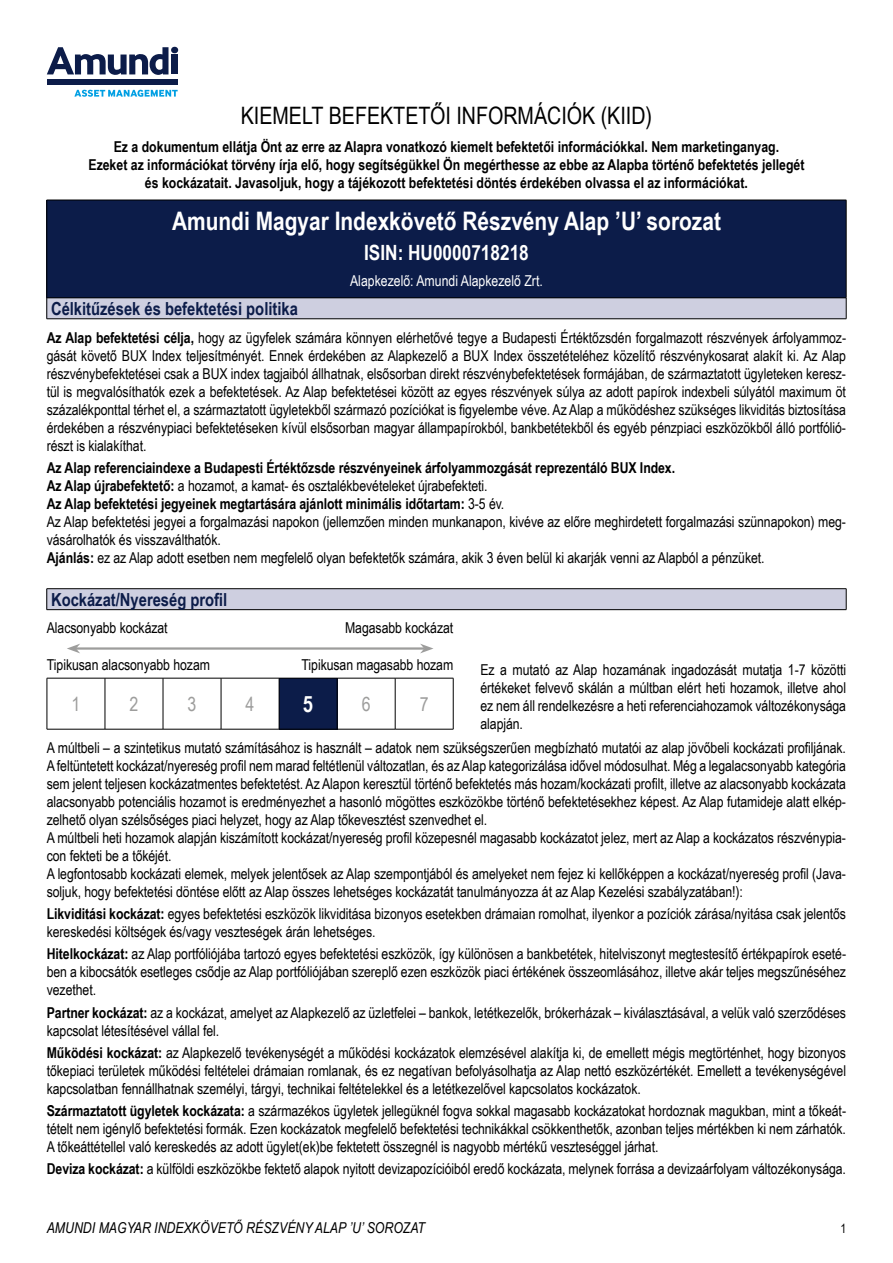
<style>
.page{position:relative;width:893px;height:1263px;background:#fff}
.page>*{position:absolute;margin:0;border:0;box-sizing:border-box;transform-origin:0 0}
.t1{font:700 25.5px "Arial Narrow";color:#fff}
.t2{font:24px "Arial Narrow";color:#000}
.t3{font:700 22.5px "Arial Narrow";color:#fff}
.t4{font:700 21px "Arial Narrow";color:#fff}
.t5{font:19.5px "Arial Narrow";color:#9d9d9c}
.t6{font:700 18px "Arial Narrow";color:#0c1c49}
.t7{font:15px/18px "Arial Narrow";letter-spacing:-.005em;color:#000;text-align:justify}
.t8{font:700 15px/18px "Arial Narrow";color:#000;text-align:center}
.t9{font:italic 15px "Arial Narrow";color:#000}
.t10{font:15px "Arial Narrow";color:#fff}
.t11{font:12.75px "Arial Narrow";color:#000}
.s1{font-weight:700}
</style>
<div class="page">
<svg style="left:47px;top:47px;width:121px;height:28px"></svg>
<div style="left:171px;top:47px;width:7px;height:6px;background:#0c1c49;border-radius:50%"></div>
<div style="left:172px;top:55px;width:6px;height:19px;background:#0c1c49"></div>
<div style="left:47px;top:80px;width:131px;height:5px;background:#0c1c49"></div>
<svg style="left:74px;top:90px;width:104px;height:7px"></svg>
<div style="left:47px;top:200px;width:799px;height:98px;background:#0c1c49"></div>
<div style="left:47px;top:298px;width:799px;height:21px;background:#cecfe0"></div>
<hr style="left:47px;top:200px;width:799px;height:1px;background:#000">
<hr style="left:47px;top:200px;width:1px;height:98px;background:#000">
<hr style="left:846px;top:200px;width:1px;height:98px;background:#000">
<hr style="left:47px;top:298px;width:799px;height:1px;background:#000">
<svg style="left:47px;top:298px;width:1px;height:20px"></svg>
<svg style="left:846px;top:298px;width:1px;height:21px"></svg>
<hr style="left:47px;top:318px;width:799px;height:1px;background:#000">
<div style="left:47px;top:589px;width:799px;height:21px;background:#cecfe0"></div>
<hr style="left:47px;top:588px;width:799px;height:1px;background:#000">
<svg style="left:47px;top:589px;width:1px;height:20px"></svg>
<svg style="left:846px;top:589px;width:1px;height:20px"></svg>
<hr style="left:47px;top:609px;width:799px;height:1px;background:#000">
<hr style="left:76px;top:647px;width:348px;height:3px;background:#9d9d9c">
<svg style="left:67px;top:644px;width:13px;height:9px"></svg>
<svg style="left:420px;top:644px;width:13px;height:9px"></svg>
<div style="left:279px;top:678px;width:58px;height:51px;background:#0c1c49"></div>
<hr style="left:47px;top:678px;width:58px;height:1px;background:#000">
<hr style="left:47px;top:678px;width:1px;height:51px;background:#000">
<hr style="left:105px;top:678px;width:58px;height:1px;background:#000">
<hr style="left:105px;top:678px;width:1px;height:51px;background:#000">
<hr style="left:163px;top:678px;width:58px;height:1px;background:#000">
<hr style="left:163px;top:678px;width:1px;height:51px;background:#000">
<hr style="left:221px;top:678px;width:58px;height:1px;background:#000">
<hr style="left:221px;top:678px;width:1px;height:51px;background:#000">
<hr style="left:279px;top:678px;width:58px;height:1px;background:#000">
<hr style="left:279px;top:678px;width:1px;height:51px;background:#000">
<hr style="left:337px;top:678px;width:58px;height:1px;background:#000">
<hr style="left:337px;top:678px;width:1px;height:51px;background:#000">
<hr style="left:395px;top:678px;width:58px;height:1px;background:#000">
<hr style="left:395px;top:678px;width:1px;height:51px;background:#000">
<hr style="left:453px;top:678px;width:1px;height:51px;background:#000">
<hr style="left:47px;top:729px;width:58px;height:1px;background:#000">
<hr style="left:105px;top:729px;width:58px;height:1px;background:#000">
<hr style="left:163px;top:729px;width:58px;height:1px;background:#000">
<hr style="left:221px;top:729px;width:58px;height:1px;background:#000">
<hr style="left:279px;top:729px;width:58px;height:1px;background:#000">
<hr style="left:337px;top:729px;width:58px;height:1px;background:#000">
<hr style="left:395px;top:729px;width:58px;height:1px;background:#000">
<h2 class="t2" style="left:241px;top:98px;width:413px">KIEMELT BEFEKTETŐI INFORMÁCIÓK (KIID)</h2>
<p class="t8" style="left:88px;top:137px;width:718px">Ez a dokumentum ellátja Önt az erre az Alapra vonatkozó kiemelt befektetői információkkal. Nem marketinganyag.<br>Ezeket az információkat törvény írja elő, hogy segítségükkel Ön megérthesse az ebbe az Alapba történő befektetés jellegét és kockázatait. Javasoljuk, hogy a tájékozott befektetési döntés érdekében olvassa el az információkat.</p>
<h1 class="t1" style="left:172px;top:202px;width:550px">Amundi Magyar Indexkövető Részvény Alap ’U’ sorozat</h1>
<h3 class="t4" style="left:364px;top:236px;width:166px">ISIN: HU0000718218</h3>
<p class="t10" style="left:350px;top:270px;width:194px">Alapkezelő: Amundi Alapkezelő Zrt.</p>
<p class="t6" style="left:51px;top:295px;width:248px">Célkitűzések és befektetési politika</p>
<p class="t7" style="left:47px;top:328px;width:801px"><span class="s1">Az Alap befektetési célja,</span> hogy az ügyfelek számára könnyen elérhetővé tegye a Budapesti Értéktőzsdén forgalmazott részvények árfolyammoz&shy;gását követő BUX Index teljesítményét. Ennek érdekében az Alapkezelő a BUX Index összetételéhez közelítő részvénykosarat alakít ki. Az Alap részvénybefektetései csak a BUX index tagjaiból állhatnak, elsősorban direkt részvénybefektetések formájában, de származtatott ügyleteken keresz&shy;tül is megvalósíthatók ezek a befektetések. Az Alap befektetései között az egyes részvények súlya az adott papírok indexbeli súlyától maximum öt százalékponttal térhet el, a származtatott ügyletekből származó pozíciókat is figyelembe véve. Az Alap a működéshez szükséges likviditás biztosítása érdekében a részvénypiaci befektetéseken kívül elsősorban magyar állampapírokból, bankbetétekből és egyéb pénzpiaci eszközökből álló portfólió&shy;részt is kialakíthat.</p>
<p class="t7" style="left:47px;top:458px;width:801px;text-align:left"><span class="s1">Az Alap referenciaindexe a Budapesti Értéktőzsde részvényeinek árfolyammozgását reprezentáló BUX Index.<br>Az Alap újrabefektető:</span> a hozamot, a kamat- és osztalékbevételeket újrabefekteti.<br><span class="s1">Az Alap befektetési jegyeinek megtartására ajánlott minimális időtartam:</span> 3-5 év.<br>Az Alap befektetési jegyei a forgalmazási napokon (jellemzően minden munkanapon, kivéve az előre meghirdetett forgalmazási szünnapokon) meg&shy;vásárolhatók és visszaválthatók.<br><span class="s1">Ajánlás:</span> ez az Alap adott esetben nem megfelelő olyan befektetők számára, akik 3 éven belül ki akarják venni az Alapból a pénzüket.</p>
<p class="t6" style="left:51px;top:586px;width:178px">Kockázat/Nyereség profil</p>
<p class="t7" style="left:47px;top:619px;width:122px">Alacsonyabb kockázat</p>
<p class="t7" style="left:345px;top:619px;width:110px">Magasabb kockázat</p>
<p class="t7" style="left:47px;top:655px;width:165px">Tipikusan alacsonyabb hozam</p>
<p class="t7" style="left:301px;top:655px;width:153px">Tipikusan magasabb hozam</p>
<h3 class="t5" style="left:71px;top:690px;width:10px">1</h3>
<h3 class="t5" style="left:130px;top:690px;width:10px">2</h3>
<h3 class="t5" style="left:188px;top:690px;width:10px">3</h3>
<h3 class="t5" style="left:246px;top:690px;width:10px">4</h3>
<h3 class="t3" style="left:303px;top:687px;width:12px">5</h3>
<h3 class="t5" style="left:362px;top:690px;width:10px">6</h3>
<h3 class="t5" style="left:420px;top:690px;width:10px">7</h3>
<p class="t7" style="left:480px;top:660px;width:367px">Ez a mutató az Alap hozamának ingadozását mutatja 1-7 közötti értékeket felvevő skálán a múltban elért heti hozamok, illetve ahol ez nem áll rendelkezésre a heti referenciahozamok változékonysága alapján.</p>
<p class="t7" style="left:47px;top:738px;width:801px;text-align:left">A múltbeli – a szintetikus mutató számításához is használt – adatok nem szükségszerűen megbízható mutatói az alap jövőbeli kockázati profiljának.<br>A feltüntetett kockázat/nyereség profil nem marad feltétlenül változatlan, és az Alap kategorizálása idővel módosulhat. Még a legalacsonyabb kategória sem jelent teljesen kockázatmentes befektetést. Az Alapon keresztül történő befektetés más hozam/kockázati profilt, illetve az alacsonyabb kockázata alacsonyabb potenciális hozamot is eredményezhet a hasonló mögöttes eszközökbe történő befektetésekhez képest. Az Alap futamideje alatt elkép&shy;zelhető olyan szélsőséges piaci helyzet, hogy az Alap tőkevesztést szenvedhet el.<br>A múltbeli heti hozamok alapján kiszámított kockázat/nyereség profil közepesnél magasabb kockázatot jelez, mert az Alap a kockázatos részvénypia&shy;con fekteti be a tőkéjét.<br>A legfontosabb kockázati elemek, melyek jelentősek az Alap szempontjából és amelyeket nem fejez ki kellőképpen a kockázat/nyereség profil (Java&shy;soljuk, hogy befektetési döntése előtt az Alap összes lehetséges kockázatát tanulmányozza át az Alap Kezelési szabályzatában!):</p>
<p class="t7" style="left:47px;top:904px;width:801px"><span class="s1">Likviditási kockázat:</span> egyes befektetési eszközök likviditása bizonyos esetekben drámaian romolhat, ilyenkor a pozíciók zárása/nyitása csak jelentős kereskedési költségek és/vagy veszteségek árán lehetséges.</p>
<p class="t7" style="left:47px;top:944px;width:801px"><span class="s1">Hitelkockázat:</span> az Alap portfóliójába tartozó egyes befektetési eszközök, így különösen a bankbetétek, hitelviszonyt megtestesítő értékpapírok eseté&shy;ben a kibocsátók esetleges csődje az Alap portfóliójában szereplő ezen eszközök piaci értékének összeomlásához, illetve akár teljes megszűnéséhez vezethet.</p>
<p class="t7" style="left:47px;top:1003px;width:801px"><span class="s1">Partner kockázat:</span> az a kockázat, amelyet az Alapkezelő az üzletfelei – bankok, letétkezelők, brókerházak – kiválasztásával, a velük való szerződéses kapcsolat létesítésével vállal fel.</p>
<p class="t7" style="left:47px;top:1043px;width:801px"><span class="s1">Működési kockázat:</span> az Alapkezelő tevékenységét a működési kockázatok elemzésével alakítja ki, de emellett mégis megtörténhet, hogy bizonyos tőkepiaci területek működési feltételei drámaian romlanak, és ez negatívan befolyásolhatja az Alap nettó eszközértékét. Emellett a tevékenységével kapcsolatban fennállhatnak személyi, tárgyi, technikai feltételekkel és a letétkezelővel kapcsolatos kockázatok.</p>
<p class="t7" style="left:47px;top:1101px;width:801px"><span class="s1">Származtatott ügyletek kockázata:</span> a származékos ügyletek jellegüknél fogva sokkal magasabb kockázatokat hordoznak magukban, mint a tőkeát&shy;tételt nem igénylő befektetési formák. Ezen kockázatok megfelelő befektetési technikákkal csökkenthetők, azonban teljes mértékben ki nem zárhatók.<br>A tőkeáttétellel való kereskedés az adott ügylet(ek)be fektetett összegnél is nagyobb mértékű veszteséggel járhat.</p>
<p class="t7" style="left:47px;top:1159px;width:801px"><span class="s1">Deviza kockázat:</span> a külföldi eszközökbe fektető alapok nyitott devizapozícióiból eredő kockázata, melynek forrása a devizaárfolyam változékonysága.</p>
<p class="t9" style="left:47px;top:1217px;width:380px">AMUNDI MA GYAR INDEXKÖVETŐ RÉSZVÉNY ALAP ’U’ SOROZAT</p>
<p class="t11" style="left:840px;top:1219px;width:7px">1</p>
</div>
